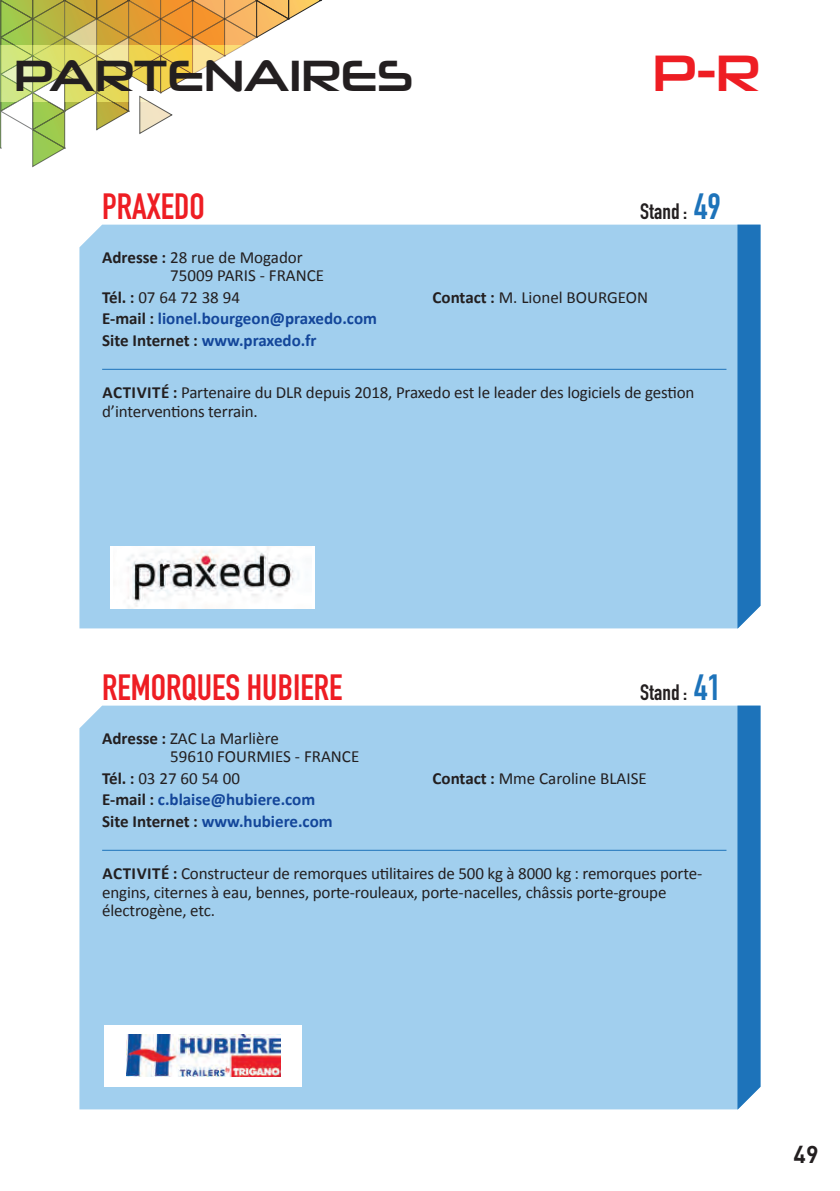
<style>
.page{position:relative;width:840px;height:1191px;background:#fff}
.page>*{position:absolute;margin:0;border:0;box-sizing:border-box;transform-origin:0 0}
.t1{font:51.4px "Neuropolitical Rg";color:#ee1d23;scale:.95 1}
.t2{font:44px "Neuropolitical Rg";color:#231f20}
.t3{font:700 36px "DIN Condensed";color:#ee1d23}
.t4{font:700 24px "DI Nbek";color:#231f20;scale:.95 1}
.t5{font:700 22px "DIN Condensed";letter-spacing:.01em;color:#231f20}
.t6{font:17px/18.6px "Calibri";letter-spacing:-.01em;color:#231f20}
.t7{font:700 17px/21.4px "Calibri";color:#13469a}
.s1{font-size:36px;color:#1d73ba}
.s2{font-weight:700}
.s3{color:#231f20}
</style>
<div class="page">
<svg style="left:0;top:0;width:322px;height:167px"></svg>
<svg style="left:0;top:45px;width:322px;height:57px"></svg>
<div style="left:79px;top:225px;width:658px;height:403px;background:#a1cfee"></div>
<div style="left:737px;top:225px;width:23px;height:403px;background:#1d73ba"></div>
<hr style="left:102px;top:369px;width:624px;height:1px;background:#1d73ba">
<div style="left:110px;top:546px;width:204px;height:62px;background:#fff"></div>
<img style="left:127px;top:547px;width:172px;height:60px">
<div style="left:79px;top:705px;width:658px;height:404px;background:#a1cfee"></div>
<svg style="left:737px;top:705px;width:23px;height:404px"></svg>
<hr style="left:102px;top:849px;width:624px;height:1px;background:#1d73ba">
<div style="left:104px;top:1025px;width:198px;height:61px;background:#fff"></div>
<img style="left:126px;top:1034px;width:154px;height:42px">
<h2 class="t2" style="left:14px;top:48px;width:400px">PARTENAIRES</h2>
<h1 class="t1" style="left:652px;top:40px;width:115px">P-R</h1>
<h3 class="t3" style="left:102px;top:183px;width:104px">PRAXEDO</h3>
<p class="t5" style="left:640px;top:197px;width:82px">Stand: <span class="s1">49</span></p>
<p class="t6" style="left:170px;top:248px;width:155px;text-indent:-68px"><span class="s2">Adresse :</span> 28 rue de Mogador<br>75009 PARIS - FRANCE</p>
<p class="t6" style="left:102px;top:288px;width:139px"><span class="s2">Tél. :</span> 07 64 72 38 94</p>
<p class="t6" style="left:432px;top:288px;width:217px"><span class="s2">Contact :</span> M. Lionel BOURGEON</p>
<p class="t7" style="left:102px;top:308px;width:276px"><span class="s3">E-mail :</span> lionel.bourgeon@praxedo.com<br><span class="s3">Site Internet :</span> www.praxedo.fr</p>
<p class="t6" style="left:102px;top:383px;width:593px"><span class="s2">ACTIVITÉ :</span> Partenaire du DLR depuis 2018, Praxedo est le leader des logiciels de gestion d’interventions terrain.</p>
<h3 class="t3" style="left:102px;top:663px;width:241px">REMORQUES HUBIERE</h3>
<p class="t5" style="left:640px;top:678px;width:82px">Stand: <span class="s1">41</span></p>
<p class="t6" style="left:170px;top:728px;width:190px;text-indent:-68px"><span class="s2">Adresse :</span> ZAC La Marlière<br>59610 FOURMIES - FRANCE</p>
<p class="t6" style="left:102px;top:768px;width:139px"><span class="s2">Tél. :</span> 03 27 60 54 00</p>
<p class="t6" style="left:432px;top:768px;width:216px"><span class="s2">Contact :</span> Mme Caroline BLAISE</p>
<p class="t7" style="left:102px;top:788px;width:232px"><span class="s3">E-mail :</span> c.blaise@hubiere.com<br><span class="s3">Site Internet :</span> www.hubiere.com</p>
<p class="t6" style="left:102px;top:864px;width:601px"><span class="s2">ACTIVITÉ :</span> Constructeur de remorques utilitaires de 500 kg à 8000 kg : remorques porte&shy;engins, citernes à eau, bennes, porte-rouleaux, porte-nacelles, châssis porte-groupe électrogène, etc.</p>
<h3 class="t4" style="left:793px;top:1138px;width:28px">49</h3>
</div>
